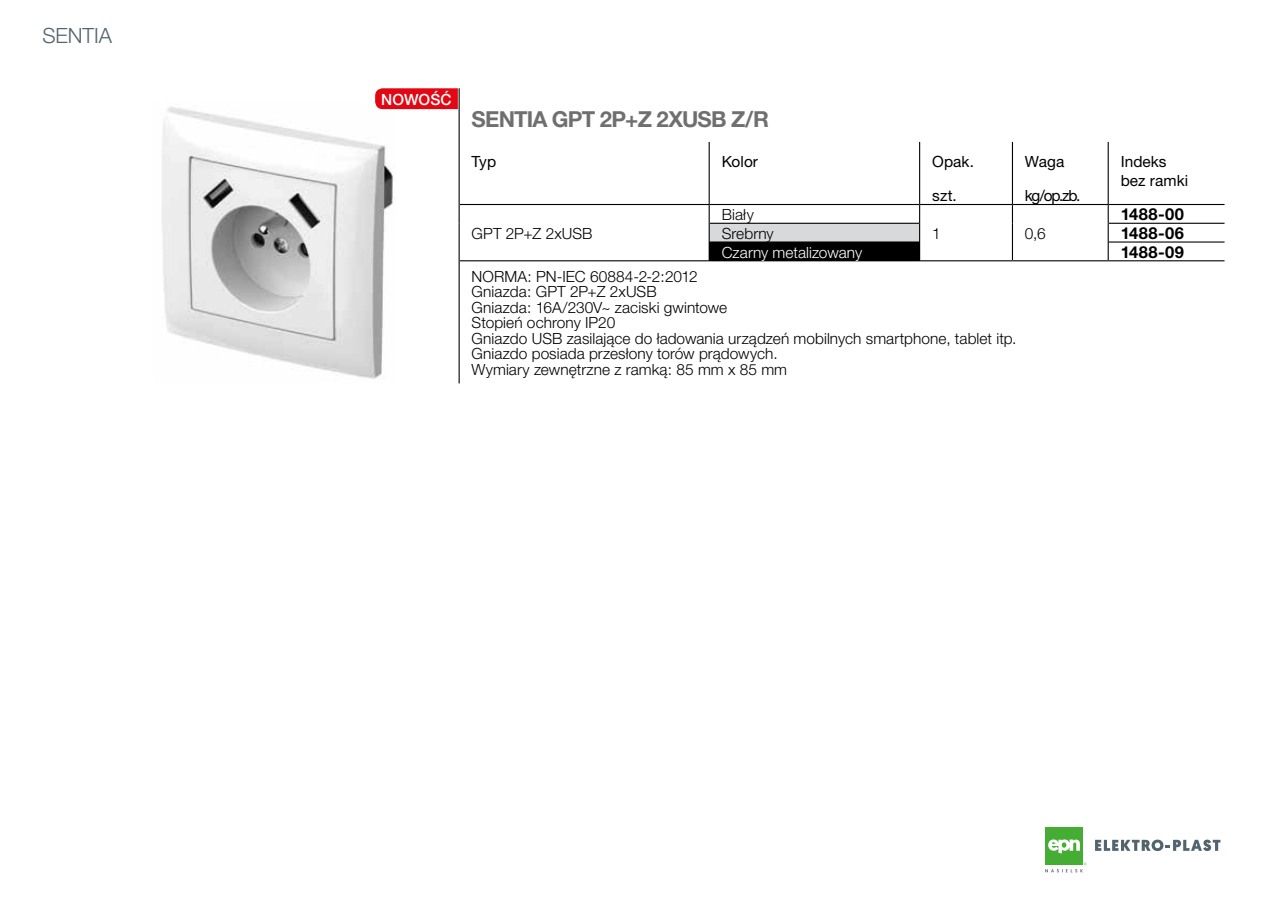
<style>
.page{position:relative;width:1263px;height:915px;background:#fff}
.page>*{position:absolute;margin:0;border:0;box-sizing:border-box;transform-origin:0 0}
.Normalny{font:700 22.05px "Helvetica Neue CE";letter-spacing:-.035em;color:#706f6f}
.t1{font:300 21px "Helvetica Neue CE";letter-spacing:-.005em;color:#52646d}
.t2{font:700 16.5px "Helvetica Neue CE";letter-spacing:.025em;color:#000}
.Normalny-2{font:300 15.45px/15.5px "Helvetica Neue CE";letter-spacing:.005em;color:#000}
.t3{font:15.45px/19.8px "Helvetica Neue CE";letter-spacing:.005em;color:#000}
.Normalny-3{font:300 15.45px "Helvetica Neue CE";color:#fff}
.t4{font:500 15.45px "Helvetica Neue CE";letter-spacing:.005em;color:#fff}
</style>
<div class="page">
<div style="left:1045px;top:827px;width:38px;height:38px;background:#45ac34"></div>
<svg style="left:1048px;top:839px;width:32px;height:14px"></svg>
<svg style="left:1095px;top:839px;width:125px;height:11px"></svg>
<svg style="left:1045px;top:862px;width:41px;height:10px"></svg>
<svg style="left:460px;top:142px;width:764px;height:62px"></svg>
<hr style="left:459px;top:88px;width:1px;height:54px;background:#000">
<hr style="left:459px;top:142px;width:1px;height:62px;background:#000">
<svg style="left:459px;top:204px;width:765px;height:57px"></svg>
<hr style="left:459px;top:261px;width:1px;height:122px;background:#000">
<hr style="left:709px;top:142px;width:1px;height:62px;background:#000">
<hr style="left:919px;top:142px;width:1px;height:62px;background:#000">
<hr style="left:1012px;top:142px;width:1px;height:62px;background:#000">
<hr style="left:1108px;top:142px;width:1px;height:62px;background:#000">
<hr style="left:460px;top:204px;width:249px;height:1px;background:#000">
<hr style="left:709px;top:204px;width:211px;height:1px;background:#000">
<hr style="left:920px;top:204px;width:92px;height:1px;background:#000">
<hr style="left:1012px;top:204px;width:96px;height:1px;background:#000">
<hr style="left:1108px;top:204px;width:116px;height:1px;background:#000">
<hr style="left:710px;top:223px;width:209px;height:1px;background:#000">
<hr style="left:1109px;top:223px;width:115px;height:1px;background:#000">
<hr style="left:1109px;top:241px;width:115px;height:1px;background:#000">
<hr style="left:460px;top:260px;width:249px;height:1px;background:#000">
<hr style="left:920px;top:260px;width:92px;height:1px;background:#000">
<hr style="left:1012px;top:260px;width:96px;height:1px;background:#000">
<hr style="left:1108px;top:260px;width:116px;height:1px;background:#000">
<hr style="left:710px;top:241px;width:209px;height:1px;background:#000">
<hr style="left:709px;top:260px;width:211px;height:1px;background:#000">
<img style="left:162px;top:107px;width:233px;height:272px">
<svg style="left:375px;top:88px;width:83px;height:21px;background:#e30d1a"></svg>
<h2 class="t1" style="left:43px;top:22px;width:71px">SENTIA</h2>
<p class="t4" style="left:381px;top:90px;width:72px">NOWOŚĆ</p>
<p class="Normalny" style="left:472px;top:105px;width:299px">SENTIA GPT 2P+Z 2XUSB Z/R</p>
<p class="t3" style="left:472px;top:151px;width:26px">Typ</p>
<p class="t3" style="left:722px;top:151px;width:38px">Kolor</p>
<p class="t3" style="left:932px;top:151px;width:43px">Opak.</p>
<p class="t3" style="left:932px;top:185px;width:26px">szt.</p>
<p class="Normalny-2" style="left:722px;top:207px;width:34px">Biały</p>
<p class="t3" style="left:1025px;top:151px;width:41px">Waga</p>
<p class="t3" style="left:1025px;top:185px;width:57px">kg/op.zb.</p>
<p class="t3" style="left:1121px;top:151px;width:69px">Indeks bez ramki</p>
<p class="t2" style="left:1121px;top:204px;width:65px">1488-00</p>
<p class="Normalny-2" style="left:472px;top:225px;width:122px">GPT 2P+Z 2xUSB</p>
<p class="Normalny-2" style="left:722px;top:225px;width:54px">Srebrny</p>
<p class="t2" style="left:1121px;top:223px;width:65px">1488-06</p>
<p class="Normalny-3" style="left:722px;top:242px;width:142px">Czarny metalizowany</p>
<p class="t2" style="left:1121px;top:241px;width:65px">1488-09</p>
<p class="Normalny-2" style="left:932px;top:225px;width:10px">1</p>
<p class="Normalny-2" style="left:1025px;top:225px;width:22px">0,6</p>
<p class="Normalny-2" style="left:472px;top:268px;width:227px">NORMA: PN-IEC 60884-2-2:2012<br>Gniazda: GPT 2P+Z 2xUSB</p>
<p class="Normalny-2" style="left:472px;top:299px;width:257px">Gniazda: 16A/230V~ zaciski gwintowe</p>
<p class="Normalny-2" style="left:472px;top:315px;width:145px">Stopień ochrony IP20</p>
<p class="Normalny-2" style="left:472px;top:330px;width:546px">Gniazdo USB zasilające do ładowania urządzeń mobilnych smartphone, tablet itp.</p>
<p class="Normalny-2" style="left:472px;top:346px;width:307px">Gniazdo posiada przesłony torów prądowych.</p>
<p class="Normalny-2" style="left:472px;top:361px;width:317px">Wymiary zewnętrzne z ramką: 85 mm x 85 mm</p>
</div>
